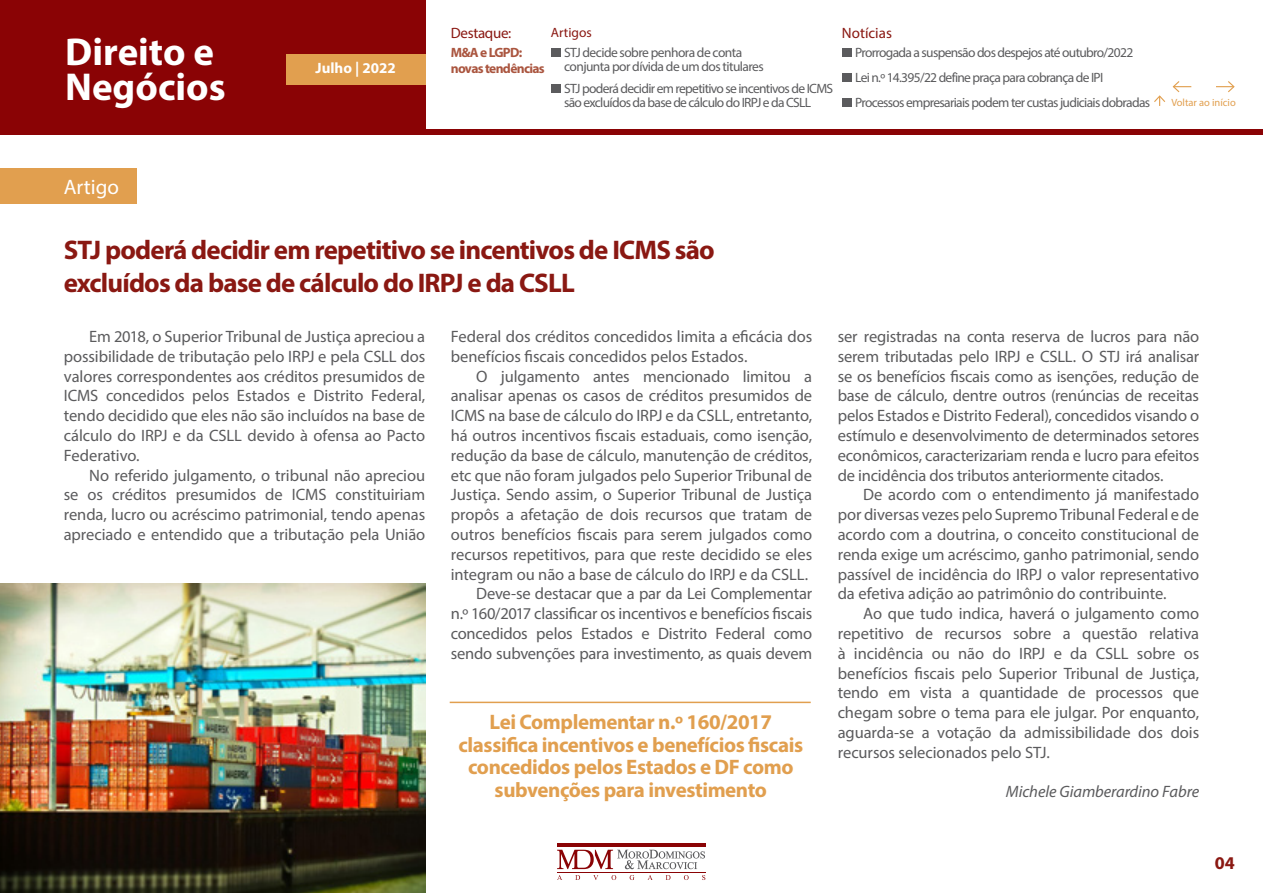
<style>
.page{position:relative;width:1263px;height:893px;background:#fff}
.page>*{position:absolute;margin:0;border:0;box-sizing:border-box;transform-origin:0 0}
.t1{font:700 39px/34.8px "Myriad Pro";color:#fff}
.t2{font:700 27px/32.4px "Myriad Pro";letter-spacing:-.03em;color:#8a1812}
.t3{font:700 21px/22.5px "Myriad Pro";letter-spacing:-.02em;color:#e19f4f;text-align:center}
.t4{font:21px "Myriad Pro";color:#fff}
.t5{font:700 18px "Myriad Pro";color:#8a1812}
.t6{font:16.5px/19.8px "Myriad Pro";letter-spacing:-.005em;color:#5b5b5d;text-align:justify}
.t7{font:italic 16.5px "Myriad Pro";letter-spacing:-.005em;color:#5b5b5d}
.t8{font:15px "Myriad Pro";letter-spacing:-.01em;color:#8a1812}
.t9{font:700 15px "Myriad Pro";color:#fff}
.t10{font:13.5px/14.2px "Myriad Pro";letter-spacing:-.05em;color:#5b5b5d}
.t11{font:700 13.5px "Myriad Pro";letter-spacing:-.05em;color:#aa553f}
.t12{font:13.5px "Myriad Pro";color:#8a1812}
.t13{font:10.5px "Myriad Pro";color:#e19f4f}
</style>
<div class="page">
<div style="left:0;top:168px;width:136px;height:35px;background:#e19f4f"></div>
<svg style="left:557px;top:850px;width:148px;height:19px"></svg>
<svg style="left:557px;top:875px;width:148px;height:5px"></svg>
<hr style="left:557px;top:844px;width:148px;height:3px;background:#8a0305">
<hr style="left:557px;top:872px;width:148px;height:1px;background:#8a0305">
<svg style="left:1216px;top:81px;width:19px;height:12px"></svg>
<svg style="left:1172px;top:81px;width:19px;height:12px"></svg>
<svg style="left:1154px;top:95px;width:12px;height:11px"></svg>
<hr style="left:450px;top:702px;width:361px;height:1px;background:#e19f4f">
<div style="left:0;top:0;width:425px;height:134px;background:#8a0305"></div>
<div style="left:0;top:129px;width:1263px;height:6px;background:#8a0305"></div>
<div style="left:286px;top:54px;width:139px;height:31px;background:#e19f4f"></div>
<img style="left:0;top:584px;width:425px;height:309px">
<div style="left:551px;top:48px;width:9px;height:9px;background:#5b5b5d"></div>
<div style="left:842px;top:48px;width:9px;height:9px;background:#5b5b5d"></div>
<div style="left:842px;top:73px;width:9px;height:9px;background:#5b5b5d"></div>
<div style="left:842px;top:98px;width:9px;height:9px;background:#5b5b5d"></div>
<div style="left:551px;top:84px;width:9px;height:9px;background:#5b5b5d"></div>
<h1 class="t1" style="left:65px;top:33px;width:162px">Direito e<br>Negócios</h1>
<p class="t9" style="left:316px;top:58px;width:82px">Julho | 2022</p>
<p class="t12" style="left:551px;top:24px;width:42px">Artigos</p>
<p class="t8" style="left:842px;top:23px;width:51px">Notícias</p>
<p class="t10" style="left:564px;top:45px;width:201px">STJ decide sobre penhora de conta conjunta por dívida de um dos titulares</p>
<p class="t10" style="left:855px;top:96px;width:296px">Processos empresariais podem ter custas judiciais dobradas</p>
<p class="t8" style="left:451px;top:23px;width:62px">Destaque:</p>
<p class="t11" style="left:451px;top:44px;width:73px">M&amp;A e LGPD:</p>
<p class="t10" style="left:855px;top:45px;width:280px">Prorrogada a suspensão dos despejos até outubro/2022</p>
<p class="t11" style="left:451px;top:60px;width:96px">novas tendências</p>
<p class="t10" style="left:855px;top:70px;width:250px">Lei n.º 14.395/22 define praça para cobrança de IPI</p>
<p class="t10" style="left:564px;top:81px;width:271px">STJ poderá decidir em repetitivo se incentivos de ICMS são excluídos da base de cálculo do IRPJ e da CSLL</p>
<p class="t13" style="left:1171px;top:96px;width:66px">Voltar ao início</p>
<p class="t4" style="left:64px;top:174px;width:57px">Artigo</p>
<h2 class="t2" style="left:64px;top:233px;width:653px">STJ poderá decidir em repetitivo se incentivos de ICMS são excluídos da base de cálculo do IRPJ e da CSLL</h2>
<p class="t6" style="left:64px;top:326px;width:363px;text-indent:26px">Em 2018, o Superior Tribunal de Justiça apreciou a possibilidade de tributação pelo IRPJ e pela CSLL dos valores correspondentes aos créditos presumidos de ICMS concedidos pelos Estados e Distrito Federal, tendo decidido que eles não são incluídos na base de cálculo do IRPJ e da CSLL devido à ofensa ao Pacto Federativo.</p>
<p class="t6" style="left:64px;top:465px;width:363px;text-indent:26px">No referido julgamento, o tribunal não apreciou se os créditos presumidos de ICMS constituiriam renda, lucro ou acréscimo patrimonial, tendo apenas apreciado e entendido que a tributação pela União</p>
<p class="t6" style="left:451px;top:326px;width:363px">Federal dos créditos concedidos limita a eficácia dos benefícios fiscais concedidos pelos Estados.</p>
<p class="t6" style="left:451px;top:366px;width:363px;text-align:right">O julgamento antes mencionado limitou a analisar apenas os casos de créditos presumidos de ICMS na base de cálculo do IRPJ e da CSLL, entretanto, há outros incentivos fiscais estaduais, como isenção, redução da base de cálculo, manutenção de créditos, etc que não foram julgados pelo Superior Tribunal de Justiça. Sendo assim, o Superior Tribunal de Justiça propôs a afetação de dois recursos que tratam de outros benefícios fiscais para serem julgados como recursos repetitivos, para que reste decidido se eles integram ou não a base de cálculo do IRPJ e da CSLL.<br>Deve-se destacar que a par da Lei Complementar<br>n.º 160/2017 classificar os incentivos e benefícios fiscais concedidos pelos Estados e Distrito Federal como sendo subvenções para investimento, as quais devem</p>
<p class="t3" style="left:459px;top:710px;width:346px">Lei Complementar n.º 160/2017 classifica incentivos e benefícios fiscais concedidos pelos Estados e DF como subvenções para investimento</p>
<p class="t6" style="left:838px;top:326px;width:363px">ser registradas na conta reserva de lucros para não serem tributadas pelo IRPJ e CSLL. O STJ irá analisar se os benefícios fiscais como as isenções, redução de base de cálculo, dentre outros (renúncias de receitas pelos Estados e Distrito Federal), concedidos visando o estímulo e desenvolvimento de determinados setores econômicos, caracterizariam renda e lucro para efeitos de incidência dos tributos anteriormente citados.</p>
<p class="t6" style="left:838px;top:485px;width:363px;text-indent:26px">De acordo com o entendimento já manifestado por diversas vezes pelo Supremo Tribunal Federal e de acordo com a doutrina, o conceito constitucional de renda exige um acréscimo, ganho patrimonial, sendo passível de incidência do IRPJ o valor representativo da efetiva adição ao patrimônio do contribuinte.</p>
<p class="t6" style="left:838px;top:603px;width:363px;text-indent:26px">Ao que tudo indica, haverá o julgamento como repetitivo de recursos sobre a questão relativa à incidência ou não do IRPJ e da CSLL sobre os benefícios fiscais pelo Superior Tribunal de Justiça, tendo em vista a quantidade de processos que chegam sobre o tema para ele julgar. Por enquanto, aguarda-se a votação da admissibilidade dos dois recursos selecionados pelo STJ.</p>
<p class="t7" style="left:1006px;top:782px;width:195px">Michele Giamberardino Fabre</p>
<p class="t5" style="left:1215px;top:851px;width:21px">04</p>
</div>
